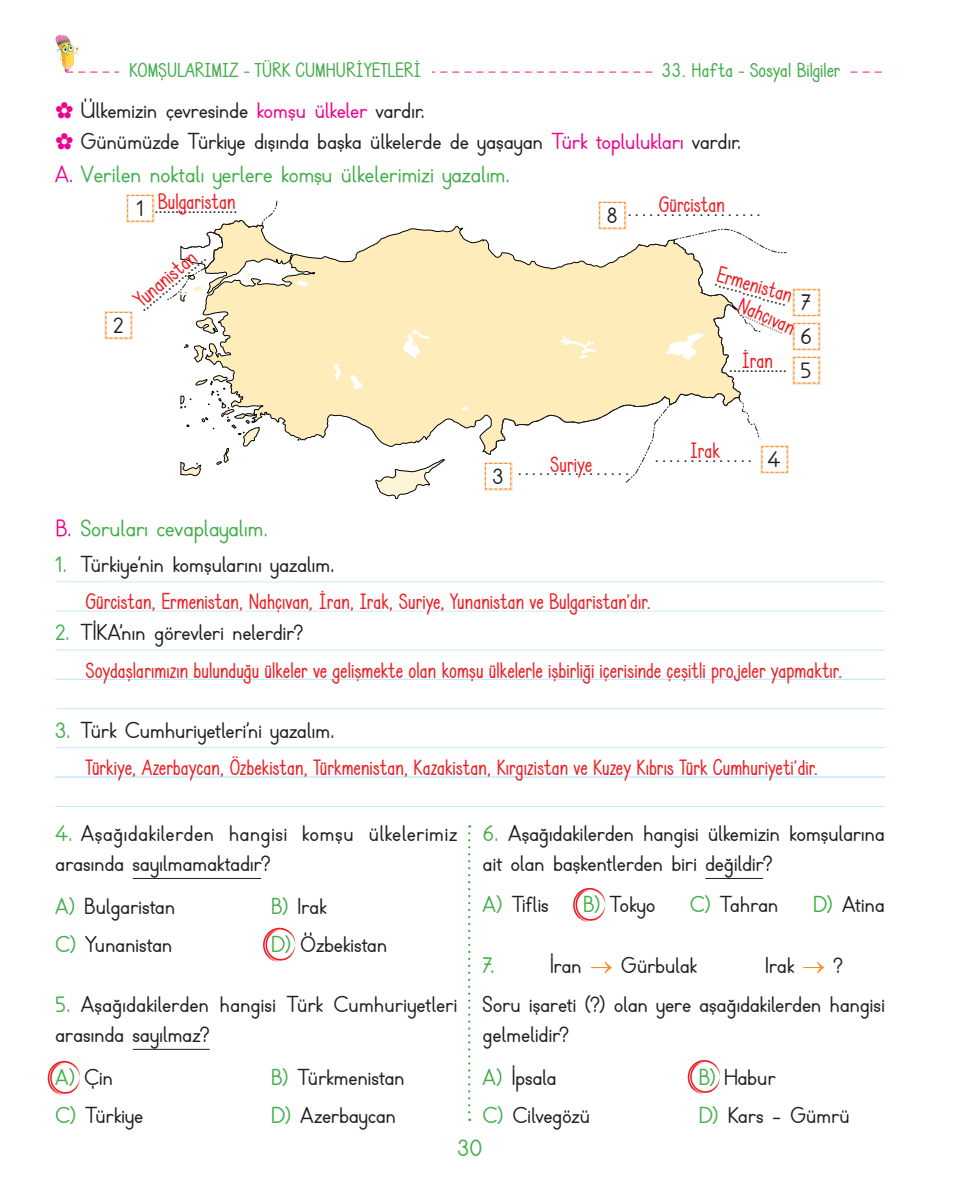
<style>
.page{position:relative;width:957px;height:1204px;background:#fff}
.page>*{position:absolute;margin:0;border:0;box-sizing:border-box;transform-origin:0 0}
.t1{font:24px "TTKB Dik Temel Abece";color:#40ae49}
.t2{font:22.5px/30px "TTKB Dik Temel Abece";letter-spacing:.005em;color:#231f20}
.t3{font:700 22.5px "Markaj";color:#ee1d23}
.t4{font:700 22.5px "TTKB Dik Temel Abece";color:#40ae49}
.t5{font:22.5px "TTKB Dik Temel Abece";color:#40ae49}
.t6{font:700 20.4px "Markaj";color:#40ae49;scale:1.07 1}
.t7{font:15.15px "Helvetica";color:#231f20}
.t8{font:8.7px "Helvetica";color:#231f20}
.s1{color:#ed028c}
.s2{font-weight:700;color:#ed028c}
.s3{font-weight:700;color:#40ae49}
.s4{color:#40ae49}
.s5{color:#f68c23}
</style>
<div class="page">
<svg style="left:55px;top:34px;width:826px;height:39px"></svg>
<div style="left:655px;top:58px;width:191px;height:22px;background:#fff"></div>
<div style="left:119px;top:58px;width:313px;height:22px;background:#fff"></div>
<svg style="left:375px;top:459px;width:70px;height:39px"></svg>
<svg style="left:184px;top:344px;width:4px;height:4px"></svg>
<svg style="left:202px;top:226px;width:280px;height:221px;background:#faecc2"></svg>
<svg style="left:196px;top:317px;width:24px;height:16px"></svg>
<svg style="left:194px;top:345px;width:15px;height:17px"></svg>
<svg style="left:334px;top:363px;width:7px;height:17px"></svg>
<svg style="left:403px;top:330px;width:27px;height:28px"></svg>
<svg style="left:350px;top:375px;width:12px;height:14px"></svg>
<svg style="left:461px;top:406px;width:7px;height:4px"></svg>
<svg style="left:181px;top:375px;width:78px;height:101px"></svg>
<svg style="left:167px;top:200px;width:141px;height:102px"></svg>
<div style="left:126px;top:194px;width:29px;height:29px;background:#feead7"></div>
<svg style="left:127px;top:195px;width:27px;height:27px"></svg>
<div style="left:792px;top:356px;width:29px;height:28px;background:#feead7"></div>
<div style="left:792px;top:322px;width:29px;height:29px;background:#feead7"></div>
<div style="left:792px;top:288px;width:29px;height:29px;background:#feead7"></div>
<svg style="left:482px;top:201px;width:338px;height:289px"></svg>
<div style="left:104px;top:311px;width:29px;height:28px;background:#feead7"></div>
<svg style="left:105px;top:311px;width:27px;height:28px"></svg>
<hr style="left:55px;top:581px;width:830px;height:1px;background:#c6eafa">
<hr style="left:55px;top:610px;width:830px;height:1px;background:#c6eafa">
<hr style="left:55px;top:649px;width:830px;height:1px;background:#c6eafa">
<hr style="left:55px;top:678px;width:830px;height:1px;background:#c6eafa">
<hr style="left:55px;top:679px;width:830px;height:1px;background:#c6eafa">
<hr style="left:55px;top:708px;width:830px;height:1px;background:#c6eafa">
<hr style="left:55px;top:747px;width:830px;height:1px;background:#c6eafa">
<hr style="left:55px;top:776px;width:830px;height:1px;background:#c6eafa">
<hr style="left:55px;top:806px;width:830px;height:1px;background:#c6eafa">
<hr style="left:133px;top:878px;width:128px;height:1px;background:#231f20">
<hr style="left:133px;top:1048px;width:77px;height:1px;background:#231f20">
<hr style="left:705px;top:878px;width:58px;height:1px;background:#231f20">
<svg style="left:468px;top:833px;width:2px;height:287px"></svg>
<svg style="left:263px;top:927px;width:33px;height:34px"></svg>
<svg style="left:573px;top:887px;width:33px;height:35px"></svg>
<svg style="left:687px;top:1060px;width:33px;height:34px"></svg>
<svg style="left:48px;top:1060px;width:32px;height:34px"></svg>
<p class="t6" style="left:129px;top:60px;width:275px">KOMŞULARIMIZ - TÜRK CUMHURİYETLERİ</p>
<p class="t6" style="left:661px;top:60px;width:169px">33. Hafta - Sosyal Bilgiler</p>
<p class="t2" style="left:55px;top:94px;width:687px;line-height:32.2px"><span class="s1">✿</span> Ülkemizin çevresinde <span class="s1">komşu ülkeler</span> vardır.<br><span class="s1">✿</span> Günümüzde Türkiye dışında başka ülkelerde de yaşayan <span class="s1">Türk toplulukları</span> vardır.<br><span class="s2">A.</span> <span class="s3">Verilen noktalı yerlere komşu ülkelerimizi yazalım.</span></p>
<p class="t7" style="left:154px;top:198px;width:85px">....................</p>
<p class="t3" style="left:158px;top:190px;width:79px">Bulgaristan</p>
<p class="t3" style="left:659px;top:193px;width:68px">Gürcistan</p>
<p class="t2" style="left:137px;top:194px;width:9px">1</p>
<p class="t2" style="left:607px;top:201px;width:13px">8</p>
<p class="t7" style="left:628px;top:201px;width:134px">...................</p>
<p class="t2" style="left:113px;top:311px;width:12px">2</p>
<p class="t3" style="left:130px;top:294px;width:76px;rotate:-40deg">Yunanistan</p>
<p class="t7" style="left:134px;top:301px;width:85px;rotate:-40deg">....................</p>
<p class="t4" style="left:56px;top:514px;width:214px"><span class="s1">B.</span> Soruları cevaplayalım.</p>
<p class="t2" style="left:55px;top:549px;width:281px"><span class="s4">1.</span> Türkiye’nin komşularını yazalım.</p>
<p class="t2" style="left:492px;top:461px;width:13px">3</p>
<p class="t3" style="left:550px;top:453px;width:43px">Suriye</p>
<p class="t7" style="left:518px;top:461px;width:113px">................</p>
<p class="t3" style="left:720px;top:263px;width:79px;rotate:16deg">Ermenistan</p>
<p class="t7" style="left:718px;top:272px;width:76px;rotate:16deg">..................</p>
<p class="t8" style="left:743px;top:307px;width:47px;rotate:24deg">...................</p>
<p class="t2" style="left:801px;top:288px;width:11px">7</p>
<p class="t3" style="left:743px;top:294px;width:62px;rotate:23deg">Nahçıvan</p>
<p class="t2" style="left:800px;top:322px;width:13px">6</p>
<p class="t3" style="left:741px;top:349px;width:33px">İran</p>
<p class="t7" style="left:729px;top:357px;width:60px">..............</p>
<p class="t2" style="left:801px;top:356px;width:13px">5</p>
<p class="t3" style="left:690px;top:439px;width:31px">Irak</p>
<p class="t7" style="left:655px;top:448px;width:99px">..............</p>
<p class="t2" style="left:768px;top:445px;width:15px">4</p>
<p class="t3" style="left:85px;top:590px;width:567px">Gürcistan, Ermenistan, Nahçıvan, İran, Irak, Suriye, Yunanistan ve Bulgaristan’dır.</p>
<p class="t2" style="left:55px;top:617px;width:249px"><span class="s4">2.</span> TİKA’nın görevleri nelerdir?</p>
<p class="t3" style="left:85px;top:659px;width:758px">Soydaşlarımızın bulunduğu ülkeler ve gelişmekte olan komşu ülkelerle işbirliği içerisinde çeşitli projeler yapmaktır.</p>
<p class="t2" style="left:55px;top:715px;width:281px"><span class="s4">3.</span> Türk Cumhuriyetleri’ni yazalım.</p>
<p class="t3" style="left:85px;top:756px;width:734px">Türkiye, Azerbaycan, Özbekistan, Türkmenistan, Kazakistan, Kırgızistan ve Kuzey Kıbrıs Türk Cumhuriyeti’dir.</p>
<p class="t2" style="left:55px;top:818px;width:403px"><span class="s4">4.</span> Aşağıdakilerden hangisi komşu ülkelerimiz arasında sayılmamaktadır?</p>
<p class="t2" style="left:56px;top:891px;width:121px"><span class="s4">A)</span> Bulgaristan</p>
<p class="t2" style="left:272px;top:891px;width:57px"><span class="s4">B)</span> Irak</p>
<p class="t2" style="left:56px;top:929px;width:118px"><span class="s4">C)</span> Yunanistan</p>
<p class="t2" style="left:271px;top:929px;width:117px"><span class="s4">D)</span> Özbekistan</p>
<p class="t2" style="left:55px;top:989px;width:403px"><span class="s4">5.</span> Aşağıdakilerden hangisi Türk Cumhuriyetleri arasında sayılmaz?</p>
<p class="t2" style="left:56px;top:1062px;width:59px"><span class="s4">A)</span> Çin</p>
<p class="t2" style="left:272px;top:1062px;width:135px"><span class="s4">B)</span> Türkmenistan</p>
<p class="t2" style="left:56px;top:1100px;width:89px"><span class="s4">C)</span> Türkiye</p>
<p class="t2" style="left:272px;top:1100px;width:126px"><span class="s4">D)</span> Azerbaycan</p>
<p class="t2" style="left:483px;top:818px;width:403px"><span class="s4">6.</span> Aşağıdakilerden hangisi ülkemizin komşularına ait olan başkentlerden biri değildir?</p>
<p class="t2" style="left:483px;top:890px;width:67px"><span class="s4">A)</span> Tiflis</p>
<p class="t2" style="left:583px;top:890px;width:73px"><span class="s4">B)</span> Tokyo</p>
<p class="t2" style="left:690px;top:890px;width:90px"><span class="s4">C)</span> Tahran</p>
<p class="t2" style="left:813px;top:890px;width:73px"><span class="s4">D)</span> Atina</p>
<p class="t5" style="left:483px;top:952px;width:13px">7.</p>
<p class="t2" style="left:550px;top:950px;width:148px">İran <span class="s5">→</span> Gürbulak</p>
<p class="t2" style="left:483px;top:946px;width:403px;line-height:38.5px;text-indent:282px">Irak <span class="s5">→</span> ?<br>Soru işareti (?) olan yere aşağıdakilerden hangisi</p>
<p class="t2" style="left:483px;top:1013px;width:88px;line-height:42.8px">gelmelidir?<br><span class="s4">A)</span> İpsala</p>
<p class="t2" style="left:699px;top:1062px;width:78px"><span class="s4">B)</span> Habur</p>
<p class="t2" style="left:483px;top:1100px;width:109px"><span class="s4">C)</span> Cilvegözü</p>
<p class="t2" style="left:699px;top:1100px;width:152px"><span class="s4">D)</span> Kars - Gümrü</p>
<p class="t1" style="left:457px;top:1133px;width:26px">30</p>
</div>
